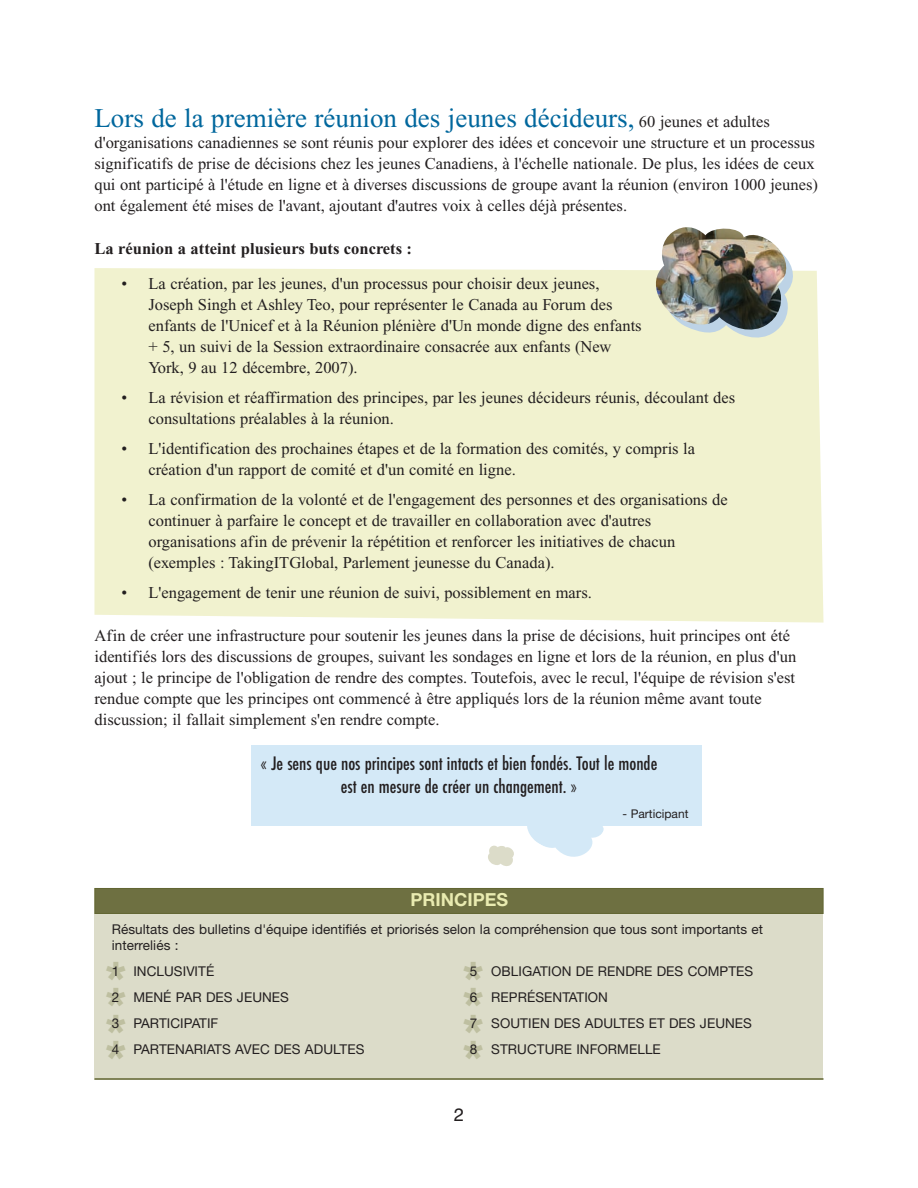
<style>
.page{position:relative;width:918px;height:1188px;background:#fff}
.page>*{position:absolute;margin:0;border:0;box-sizing:border-box;transform-origin:0 0}
.t1{font:900 45px "Helvetica Neue";color:#bebfa0}
.t2{font:27px "Times New Roman";color:#00679d}
.t3{font:500 condensed 18px/22.5px "Futura";color:#231f20;text-align:center}
.t4{font:700 18px "Helvetica Neue";color:#e9ebb0}
.t5{font:18px "Helvetica";color:#231f20}
.t6{font:16.5px/21px "Times New Roman";color:#231f20}
.t7{font:700 16.5px "Times New Roman";color:#231f20}
.t8{font:13.5px/26.2px "Helvetica Neue";letter-spacing:.005em;color:#231f20}
.t9{font:12px "Helvetica Neue";color:#231f20}
.s1{font-size:16.5px;color:#231f20}
</style>
<div class="page">
<svg style="left:527px;top:826px;width:77px;height:31px"></svg>
<div style="left:251px;top:745px;width:451px;height:81px;background:#d4e9f7"></div>
<div style="left:94px;top:268px;width:730px;height:355px;background:#f1f2cf"></div>
<div style="left:94px;top:888px;width:730px;height:192px;background:#dcdcc9"></div>
<div style="left:95px;top:889px;width:728px;height:24px;background:#6e7041"></div>
<div style="left:94px;top:888px;width:730px;height:26px;border:1px solid #626633"></div>
<hr style="left:94px;top:1078px;width:730px;height:2px;background:#626633">
<svg style="left:663px;top:258px;width:130px;height:80px;background:#e1e9d6"></svg>
<img style="left:656px;top:227px;width:130px;height:103px">
<svg style="left:488px;top:846px;width:26px;height:20px"></svg>
<h2 class="t2" style="left:94px;top:108px;width:677px">Lors de la première réunion des jeunes décideurs, <span class="s1">60 jeunes et adultes</span></h2>
<p class="t6" style="left:94px;top:133px;width:725px">d'organisations canadiennes se sont réunis pour explorer des idées et concevoir une structure et un processus significatifs de prise de décisions chez les jeunes Canadiens, à l'échelle nationale. De plus, les idées de ceux qui ont participé à l'étude en ligne et à diverses discussions de groupe avant la réunion (environ 1000 jeunes) ont également été mises de l'avant, ajoutant d'autres voix à celles déjà présentes.</p>
<p class="t7" style="left:94px;top:243px;width:319px">La réunion a atteint plusieurs buts concrets :</p>
<p class="t6" style="left:148px;top:274px;width:495px;text-indent:-27px">• La création, par les jeunes, d'un processus pour choisir deux jeunes, Joseph Singh et Ashley Teo, pour représenter le Canada au Forum des enfants de l'Unicef et à la Réunion plénière d'Un monde digne des enfants + 5, un suivi de la Session extraordinaire consacrée aux enfants (New York, 9 au 12 décembre, 2007).</p>
<p class="t6" style="left:148px;top:388px;width:588px;text-indent:-27px">• La révision et réaffirmation des principes, par les jeunes décideurs réunis, découlant des consultations préalables à la réunion.</p>
<p class="t6" style="left:148px;top:439px;width:548px;text-indent:-27px">• L'identification des prochaines étapes et de la formation des comités, y compris la création d'un rapport de comité et d'un comité en ligne.</p>
<p class="t6" style="left:148px;top:490px;width:581px;text-indent:-27px">• La confirmation de la volonté et de l'engagement des personnes et des organisations de continuer à parfaire le concept et de travailler en collaboration avec d'autres organisations afin de prévenir la répétition et renforcer les initiatives de chacun (exemples : TakingITGlobal, Parlement jeunesse du Canada).</p>
<p class="t6" style="left:121px;top:583px;width:472px">• L'engagement de tenir une réunion de suivi, possiblement en mars.</p>
<p class="t6" style="left:94px;top:627px;width:703px">Afin de créer une infrastructure pour soutenir les jeunes dans la prise de décisions, huit principes ont été identifiés lors des discussions de groupes, suivant les sondages en ligne et lors de la réunion, en plus d'un ajout ; le principe de l'obligation de rendre des comptes. Toutefois, avec le recul, l'équipe de révision s'est rendue compte que les principes ont commencé à être appliqués lors de la réunion même avant toute discussion; il fallait simplement s'en rendre compte.</p>
<p class="t3" style="left:261px;top:753px;width:398px">« Je sens que nos principes sont intacts et bien fondés. Tout le monde est en mesure de créer un changement. »</p>
<p class="t9" style="left:622px;top:809px;width:68px">- Participant</p>
<p class="t4" style="left:411px;top:894px;width:99px">PRINCIPES</p>
<p class="t8" style="left:112px;top:923px;width:653px;line-height:15.8px">Résultats des bulletins d'équipe identifiés et priorisés selon la compréhension que tous sont importants et interreliés :</p>
<h1 class="t1" style="left:106px;top:962px;width:22px">*</h1>
<h1 class="t1" style="left:106px;top:988px;width:22px">*</h1>
<h1 class="t1" style="left:106px;top:1014px;width:22px">*</h1>
<h1 class="t1" style="left:106px;top:1041px;width:22px">*</h1>
<h1 class="t1" style="left:463px;top:962px;width:22px">*</h1>
<h1 class="t1" style="left:463px;top:988px;width:22px">*</h1>
<h1 class="t1" style="left:463px;top:1015px;width:22px">*</h1>
<h1 class="t1" style="left:463px;top:1041px;width:22px">*</h1>
<p class="t8" style="left:112px;top:959px;width:254px">1 INCLUSIVITÉ<br>2 MENÉ PAR DES JEUNES<br>3 PARTICIPATIF<br>4 PARTENARIATS AVEC DES ADULTES</p>
<p class="t8" style="left:470px;top:959px;width:285px">5 OBLIGATION DE RENDRE DES COMPTES<br>6 REPRÉSENTATION<br>7 SOUTIEN DES ADULTES ET DES JEUNES<br>8 STRUCTURE INFORMELLE</p>
<p class="t5" style="left:454px;top:1104px;width:12px">2</p>
</div>
